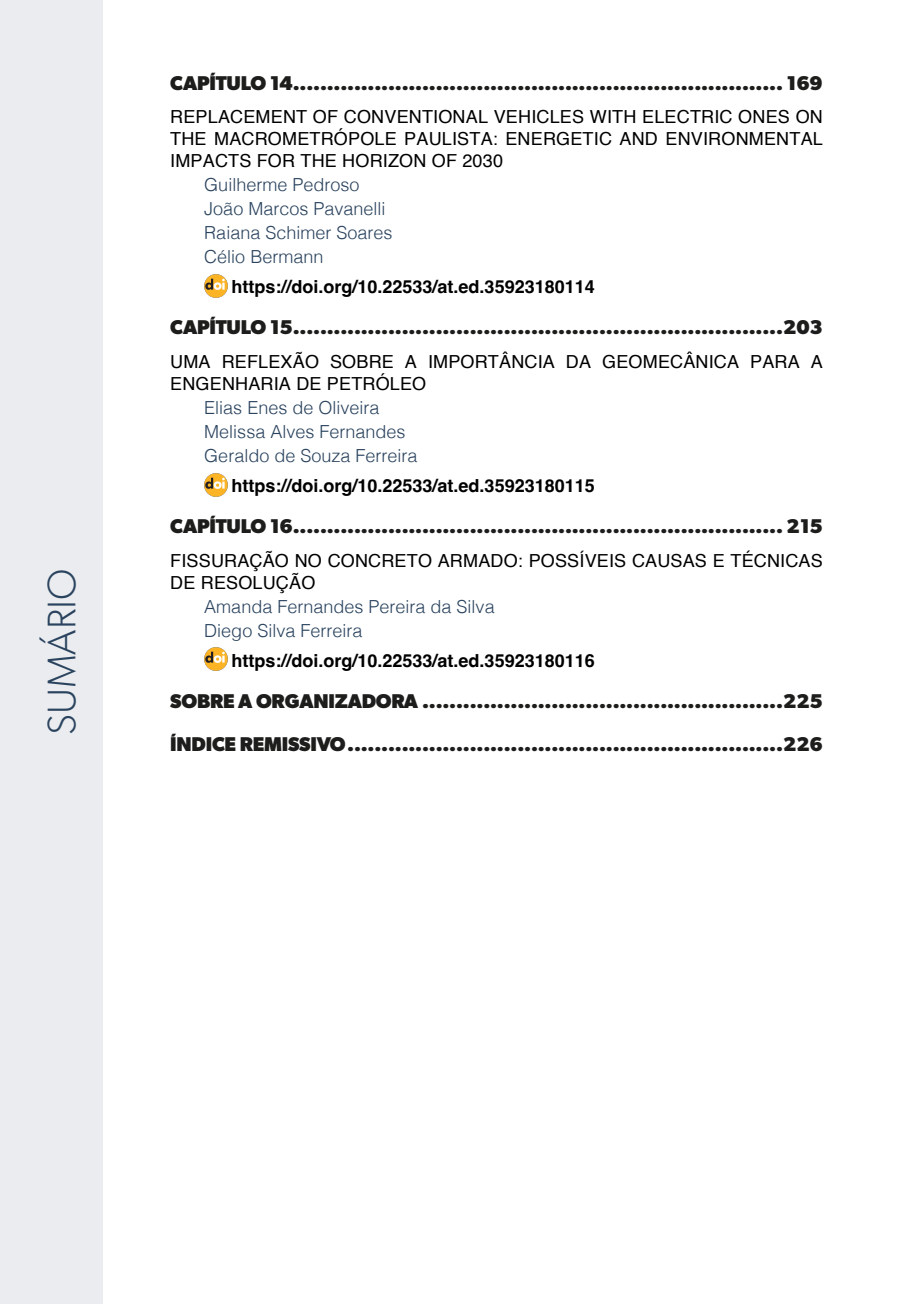
<style>
.page{position:relative;width:908px;height:1304px;background:#fff}
.page>*{position:absolute;margin:0;border:0;box-sizing:border-box;transform-origin:0 0}
.t1{font:300 40px "Gibson";color:#2a435e}
.t2{font:700 20px/43px "Gibson";letter-spacing:-.01em;color:#1d1d1b}
.t3{font:18px/22px "Helvetica";letter-spacing:.01em;color:#000}
.t4{font:300 18px/24px "Helvetica";color:#2a435e}
.t5{font:700 18px "Helvetica";color:#000}
</style>
<div class="page">
<div style="left:0;top:0;width:103px;height:1304px;background:#eaecef"></div>
<img style="left:204px;top:274px;width:23px;height:23px">
<img style="left:204px;top:473px;width:23px;height:23px">
<img style="left:204px;top:648px;width:23px;height:23px">
<h1 class="t1" style="left:37px;top:735px;width:167px;rotate:-90deg">SUMÁRIO</h1>
<p class="t2" style="left:170px;top:61px;width:653px">CAPÍTULO 14........................................................................ 169</p>
<p class="t3" style="left:170px;top:106px;width:653px;text-align:justify">REPLACEMENT OF CONVENTIONAL VEHICLES WITH ELECTRIC ONES ON THE MACROMETRÓPOLE PAULISTA: ENERGETIC AND ENVIRONMENTAL IMPACTS FOR THE HORIZON OF 2030</p>
<p class="t4" style="left:204px;top:171px;width:190px">Guilherme Pedroso<br>João Marcos Pavanelli<br>Raiana Schimer Soares<br>Célio Bermann</p>
<p class="t5" style="left:231px;top:276px;width:365px">https://doi.org/10.22533/at.ed.35923180114</p>
<p class="t2" style="left:170px;top:306px;width:653px">CAPÍTULO 15........................................................................203</p>
<p class="t3" style="left:170px;top:351px;width:653px">UMA REFLEXÃO SOBRE A IMPORTÂNCIA DA GEOMECÂNICA PARA A<br>ENGENHARIA DE PETRÓLEO</p>
<p class="t4" style="left:204px;top:394px;width:215px">Elias Enes de Oliveira<br>Melissa Alves Fernandes<br>Geraldo de Souza Ferreira</p>
<p class="t5" style="left:231px;top:475px;width:365px">https://doi.org/10.22533/at.ed.35923180115</p>
<p class="t2" style="left:170px;top:504px;width:653px">CAPÍTULO 16........................................................................ 215</p>
<p class="t3" style="left:170px;top:550px;width:653px">FISSURAÇÃO NO CONCRETO ARMADO: POSSÍVEIS CAUSAS E TÉCNICAS<br>DE RESOLUÇÃO</p>
<p class="t4" style="left:204px;top:593px;width:292px">Amanda Fernandes Pereira da Silva<br>Diego Silva Ferreira</p>
<p class="t5" style="left:231px;top:650px;width:365px">https://doi.org/10.22533/at.ed.35923180116</p>
<p class="t2" style="left:170px;top:679px;width:653px">SOBRE A ORGANIZADORA .....................................................225<br>ÍNDICE REMISSIVO................................................................226</p>
</div>
